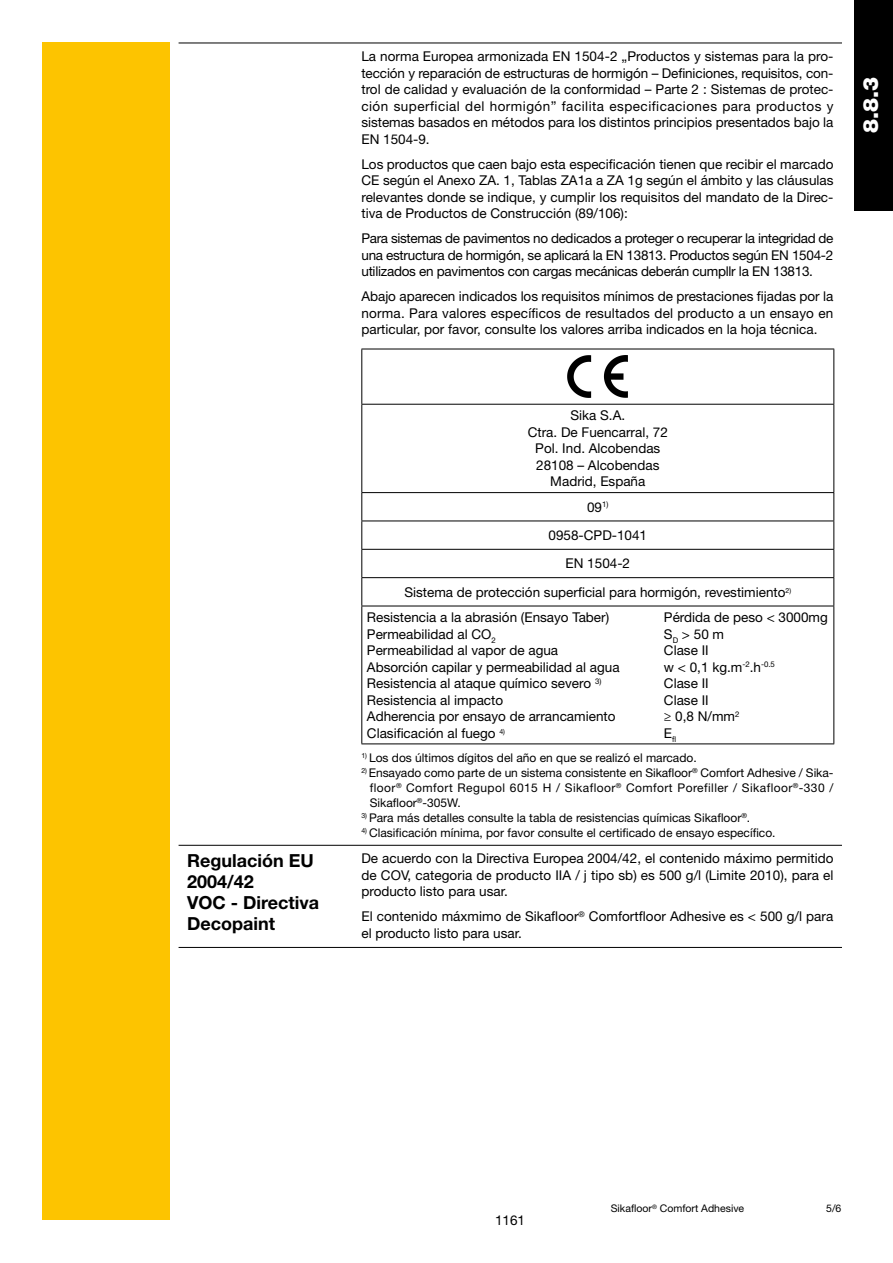
<style>
.page{position:relative;width:893px;height:1263px;background:#fff}
.page>*{position:absolute;margin:0;border:0;box-sizing:border-box;transform-origin:0 0}
.t1{font:900 21px "Helvetica Neue LT Std";color:#fff}
.t2{font:700 18px/21px "Helvetica Neue LT Std";color:#000}
.t3{font:13.5px/16.5px "Helvetica Neue LT Std";color:#000;text-align:justify}
.t4{font:12px/15px "Helvetica Neue LT Std";color:#000;text-align:justify}
.t5{font:10.5px "Helvetica Neue LT Std";color:#000}
.t6{font:7.8px "Helvetica Neue LT Std";color:#000}
</style>
<div class="page">
<hr style="left:179px;top:43px;width:663px;height:1px;background:#000">
<hr style="left:179px;top:845px;width:663px;height:1px;background:#000">
<hr style="left:179px;top:947px;width:663px;height:1px;background:#000">
<hr style="left:361px;top:349px;width:473px;height:1px;background:#000">
<hr style="left:361px;top:349px;width:1px;height:55px;background:#000">
<hr style="left:833px;top:349px;width:1px;height:55px;background:#000">
<hr style="left:361px;top:404px;width:473px;height:1px;background:#000">
<hr style="left:361px;top:405px;width:1px;height:87px;background:#000">
<hr style="left:833px;top:405px;width:1px;height:87px;background:#000">
<hr style="left:361px;top:492px;width:473px;height:1px;background:#000">
<hr style="left:361px;top:521px;width:473px;height:1px;background:#000">
<hr style="left:361px;top:549px;width:473px;height:1px;background:#000">
<hr style="left:361px;top:577px;width:473px;height:1px;background:#000">
<svg style="left:361px;top:493px;width:1px;height:113px"></svg>
<svg style="left:833px;top:493px;width:1px;height:113px"></svg>
<hr style="left:361px;top:606px;width:473px;height:1px;background:#000">
<hr style="left:361px;top:606px;width:1px;height:138px;background:#000">
<hr style="left:833px;top:606px;width:1px;height:138px;background:#000">
<hr style="left:361px;top:744px;width:473px;height:1px;background:#000">
<img style="left:568px;top:355px;width:60px;height:43px">
<div style="left:855px;top:0;width:38px;height:210px;background:#000"></div>
<div style="left:42px;top:43px;width:128px;height:1177px;background:#fdc400"></div>
<p class="t3" style="left:361px;top:49px;width:474px">La norma Europea armonizada EN 1504-2 „Productos y sistemas para la pro&shy;tección y reparación de estructuras de hormigón – Definiciones, requisitos, con&shy;trol de calidad y evaluación de la conformidad – Parte 2 : Sistemas de protec&shy;ción superficial del hormigón” facilita especificaciones para productos y sistemas basados en métodos para los distintos principios presentados bajo la EN 1504-9.</p>
<p class="t3" style="left:361px;top:157px;width:473px">Los productos que caen bajo esta especificación tienen que recibir el marcado CE según el Anexo ZA. 1, Tablas ZA1a a ZA 1g según el ámbito y las cláusulas relevantes donde se indique, y cumplir los requisitos del mandato de la Direc&shy;tiva de Productos de Construcción (89/106):</p>
<p class="t3" style="left:361px;top:231px;width:474px">Para sistemas de pavimentos no dedicados a proteger o recuperar la integridad de una estructura de hormigón, se aplicará la EN 13813. Productos según EN 1504-2 utilizados en pavimentos con cargas mecánicas deberán cumpllr la EN 13813.</p>
<p class="t3" style="left:361px;top:289px;width:473px">Abajo aparecen indicados los requisitos mínimos de prestaciones fijadas por la norma. Para valores específicos de resultados del producto a un ensayo en particular, por favor, consulte los valores arriba indicados en la hoja técnica.</p>
<p class="t3" style="left:528px;top:409px;width:142px;text-align:center">Sika S.A.<br>Ctra. De Fuencarral, 72<br>Pol. Ind. Alcobendas<br>28108 – Alcobendas<br>Madrid, España</p>
<p class="t3" style="left:404px;top:494px;width:388px;line-height:28.3px;text-align:center">09<sup>1)<br></sup>0958-CPD-1041<br>EN 1504-2<br>Sistema de protección superficial para hormigón, revestimiento<sup>2)</sup></p>
<p class="t3" style="left:367px;top:610px;width:244px">Resistencia a la abrasión (Ensayo Taber)</p>
<p class="t3" style="left:664px;top:610px;width:165px">Pérdida de peso &lt; 3000mg</p>
<p class="t3" style="left:367px;top:627px;width:130px">Permeabilidad al CO<sub>2</sub></p>
<p class="t3" style="left:664px;top:627px;width:62px">S<sub>D</sub> &gt; 50 m</p>
<p class="t3" style="left:367px;top:643px;width:193px">Permeabilidad al vapor de agua</p>
<p class="t3" style="left:664px;top:643px;width:46px">Clase II</p>
<p class="t3" style="left:367px;top:660px;width:254px">Absorción capilar y permeabilidad al agua</p>
<p class="t3" style="left:664px;top:660px;width:112px">w &lt; 0,1 kg.m<sup>-2</sup>.h<sup>-0.5</sup></p>
<p class="t3" style="left:367px;top:676px;width:236px">Resistencia al ataque químico severo <sup>3)</sup></p>
<p class="t3" style="left:664px;top:676px;width:46px">Clase II</p>
<p class="t3" style="left:367px;top:693px;width:138px">Resistencia al impacto</p>
<p class="t3" style="left:664px;top:693px;width:46px">Clase II</p>
<p class="t3" style="left:367px;top:709px;width:250px">Adherencia por ensayo de arrancamiento</p>
<p class="t3" style="left:664px;top:709px;width:77px">≥ 0,8 N/mm<sup>2</sup></p>
<p class="t3" style="left:367px;top:726px;width:140px">Clasificación al fuego <sup>4)</sup></p>
<p class="t6" style="left:664px;top:736px;width:14px"><sup>E</sup>fl</p>
<p class="t4" style="left:361px;top:751px;width:337px"><sup>1)</sup> Los dos últimos dígitos del año en que se realizó el marcado.</p>
<p class="t4" style="left:370px;top:766px;width:465px;text-indent:-8px"><sup>2)</sup> Ensayado como parte de un sistema consistente en Sikafloor<sup>®</sup> Comfort Adhesive / Sika&shy;floor<sup>®</sup> Comfort Regupol 6015 H / Sikafloor<sup>®</sup> Comfort Porefiller / Sikafloor<sup>®</sup>-330 / Sikafloor<sup>®</sup>-305W.</p>
<p class="t4" style="left:361px;top:811px;width:390px"><sup>3)</sup> Para más detalles consulte la tabla de resistencias químicas Sikafloor<sup>®</sup>.</p>
<p class="t4" style="left:361px;top:826px;width:416px"><sup>4)</sup> Clasificación mínima, por favor consulte el certificado de ensayo específico.</p>
<h2 class="t2" style="left:187px;top:852px;width:134px">Regulación EU<br>2004/42<br>VOC - Directiva<br>Decopaint</h2>
<p class="t3" style="left:361px;top:852px;width:473px">De acuerdo con la Directiva Europea 2004/42, el contenido máximo permitido de COV, categoria de producto IIA / j tipo sb) es 500 g/l (Limite 2010), para el producto listo para usar.</p>
<p class="t3" style="left:361px;top:910px;width:473px">El contenido máxmimo de Sikafloor<sup>®</sup> Comfortfloor Adhesive es &lt; 500 g/l para el producto listo para usar.</p>
<h1 class="t1" style="left:863px;top:133px;width:58px;rotate:-90deg">8.8.3</h1>
<p class="t3" style="left:495px;top:1213px;width:32px">1161</p>
<p class="t5" style="left:611px;top:1205px;width:135px">Sikafloor<sup>®</sup> Comfort Adhesive</p>
<p class="t5" style="left:826px;top:1205px;width:17px">5/6</p>
</div>
